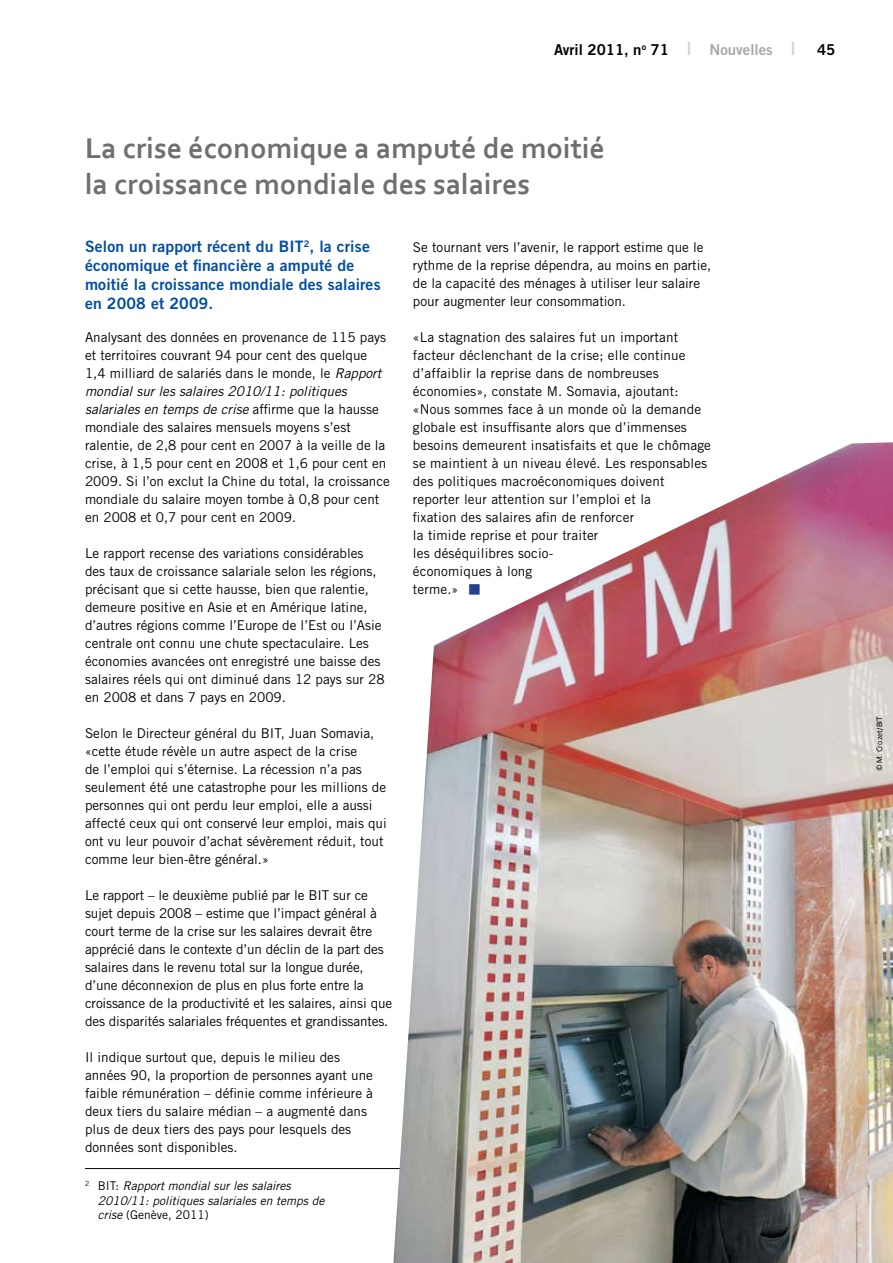
<style>
.page{position:relative;width:893px;height:1263px;background:#fff}
.page>*{position:absolute;margin:0;border:0;box-sizing:border-box;transform-origin:0 0}
.t1{font:700 30px/36px "Corbel";color:#6d6f71}
.t2{font:15.75px/18.9px "Trade Gothic Bold Two";letter-spacing:.01em;color:#034ea2}
.t3{font:15px "Trade Gothic Bold Two";color:#000}
.t4{font:13.5px/18px "Trade Gothic";color:#000}
.t5{font:italic 12px/14.4px "Trade Gothic";color:#000}
.t6{font:8.25px "Corbel";color:#000}
.s1{font-size:18px;color:#d1d3d4}
.s2{color:#a7a9ac}
.s3{font-style:italic}
.s4{font-style:normal}
.s5{color:#25408f}
</style>
<div class="page">
<hr style="left:85px;top:1168px;width:407px;height:1px;background:#000">
<img style="left:393px;top:442px;width:500px;height:821px">
<p class="t3" style="left:554px;top:40px;width:283px">Avril 2011, n<sup>o</sup> 71 <span class="s1">|</span> <span class="s2">Nouvelles</span> <span class="s1">|</span> 45</p>
<h1 class="t1" style="left:85px;top:130px;width:521px">La crise économique a amputé de moitié la croissance mondiale des salaires</h1>
<p class="t2" style="left:85px;top:237px;width:297px">Selon un rapport récent du BIT<sup>2</sup>, la crise économique et financière a amputé de moitié la croissance mondiale des salaires en 2008 et 2009.</p>
<p class="t4" style="left:85px;top:328px;width:306px">Analysant des données en provenance de 115 pays et territoires couvrant 94 pour cent des quelque 1,4 milliard de salariés dans le monde, le <span class="s3">Rapport mondial sur les salaires 2010/11: politiques salariales en temps de crise</span> affirme que la hausse mondiale des salaires mensuels moyens s’est ralentie, de 2,8 pour cent en 2007 à la veille de la crise, à 1,5 pour cent en 2008 et 1,6 pour cent en 2009. Si l’on exclut la Chine du total, la croissance mondiale du salaire moyen tombe à 0,8 pour cent en 2008 et 0,7 pour cent en 2009.</p>
<p class="t4" style="left:85px;top:544px;width:301px">Le rapport recense des variations considérables des taux de croissance salariale selon les régions, précisant que si cette hausse, bien que ralentie, demeure positive en Asie et en Amérique latine, d’autres régions comme l’Europe de l’Est ou l’Asie centrale ont connu une chute spectaculaire. Les économies avancées ont enregistré une baisse des salaires réels qui ont diminué dans 12 pays sur 28 en 2008 et dans 7 pays en 2009.</p>
<p class="t4" style="left:85px;top:724px;width:303px">Selon le Directeur général du BIT, Juan Somavia, «cette étude révèle un autre aspect de la crise<br>de l’emploi qui s’éternise. La récession n’a pas seulement été une catastrophe pour les millions de personnes qui ont perdu leur emploi, elle a aussi affecté ceux qui ont conservé leur emploi, mais qui ont vu leur pouvoir d’achat sévèrement réduit, tout comme leur bien-être général.»</p>
<p class="t4" style="left:85px;top:886px;width:309px">Le rapport – le deuxième publié par le BIT sur ce sujet depuis 2008 – estime que l’impact général à court terme de la crise sur les salaires devrait être apprécié dans le contexte d’un déclin de la part des salaires dans le revenu total sur la longue durée, d’une déconnexion de plus en plus forte entre la croissance de la productivité et les salaires, ainsi que des disparités salariales fréquentes et grandissantes.</p>
<p class="t4" style="left:85px;top:1048px;width:289px">Il indique surtout que, depuis le milieu des années 90, la proportion de personnes ayant une faible rémunération – définie comme inférieure à deux tiers du salaire médian – a augmenté dans plus de deux tiers des pays pour lesquels des données sont disponibles.</p>
<p class="t5" style="left:98px;top:1179px;width:228px;text-indent:-13px"><sup>2</sup> <span class="s4">BIT:</span> Rapport mondial sur les salaires<br>2010/11: politiques salariales en temps de crise <span class="s4">(Genève, 2011)</span></p>
<p class="t4" style="left:413px;top:238px;width:300px">Se tournant vers l’avenir, le rapport estime que le rythme de la reprise dépendra, au moins en partie, de la capacité des ménages à utiliser leur salaire pour augmenter leur consommation.</p>
<p class="t4" style="left:413px;top:328px;width:300px">«La stagnation des salaires fut un important facteur déclenchant de la crise; elle continue d’affaiblir la reprise dans de nombreuses économies», constate M. Somavia, ajoutant: «Nous sommes face à un monde où la demande globale est insuffisante alors que d’immenses besoins demeurent insatisfaits et que le chômage se maintient à un niveau élevé. Les responsables des politiques macroéconomiques doivent reporter leur attention sur l’emploi et la<br>fixation des salaires afin de renforcer<br>la timide reprise et pour traiter<br>les déséquilibres socio-<br>économiques à long<br>terme.» <span class="s5">■</span></p>
<p class="t6" style="left:874px;top:771px;width:57px;rotate:-90deg">© M. Crozet/BIT</p>
</div>
